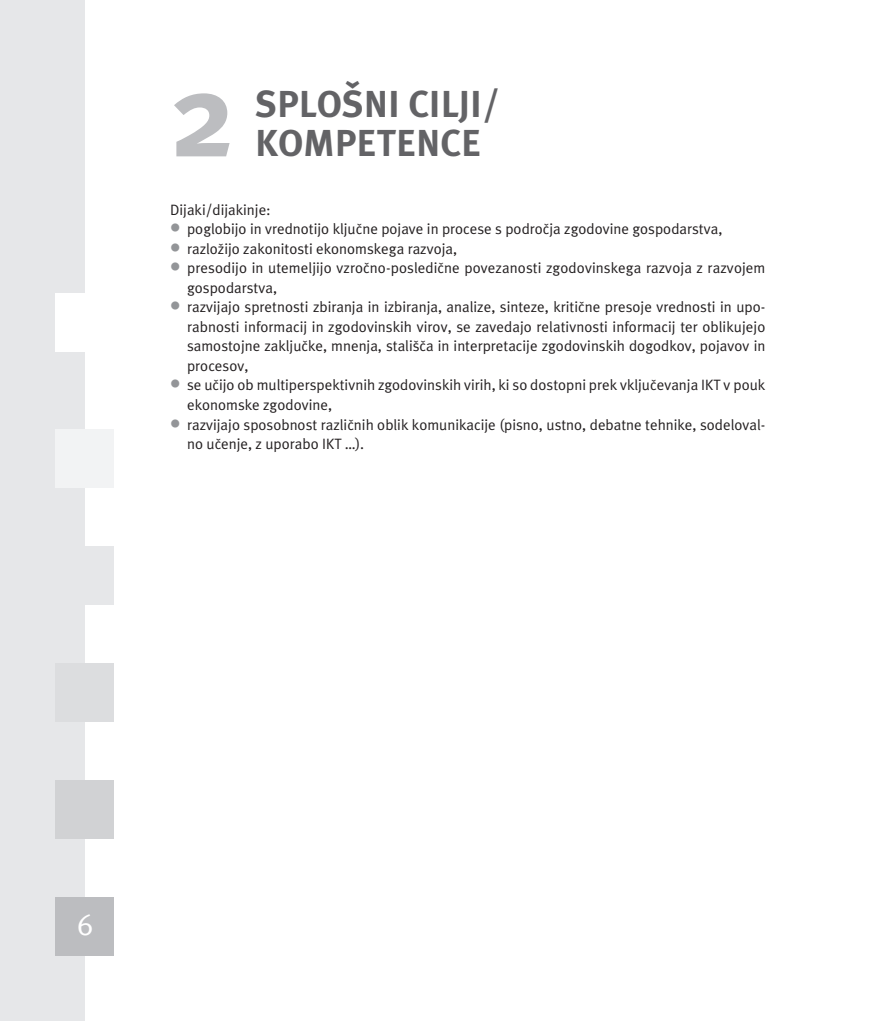
<style>
.page{position:relative;width:893px;height:1021px;background:#fff}
.page>*{position:absolute;margin:0;border:0;box-sizing:border-box;transform-origin:0 0}
.n1{font:119.25px "Meta KT Bold A";color:#bcbdc0}
.n1-2{font:37.5px/39px "Meta KT Bold A";color:#636366}
._01_alineja_1{font:15px/19.5px "Meta KT Normal A";color:#231f20}
.s1{color:#939598}
</style>
<div class="page">
<div style="left:0;top:0;width:85px;height:1020px;background:#e6e7e9"></div>
<div style="left:56px;top:897px;width:58px;height:58px;background:#bcbdc0"></div>
<div style="left:56px;top:780px;width:58px;height:59px;background:#d1d2d4"></div>
<div style="left:56px;top:663px;width:58px;height:59px;background:#dcdddf"></div>
<div style="left:56px;top:546px;width:58px;height:59px;background:#e6e7e9"></div>
<div style="left:56px;top:429px;width:58px;height:59px;background:#f2f3f4"></div>
<div style="left:56px;top:293px;width:58px;height:58px;background:#fff"></div>
<p class="n1" style="left:170px;top:42px;width:66px">2</p>
<p class="n1-2" style="left:255px;top:84px;width:246px">SPLOŠNI CI LJI /<br>KOMPETEN</p>
<p class="n1-2" style="left:441px;top:123px;width:37px">CE</p>
<p class="_01_alineja_1" style="left:170px;top:200px;width:102px">Dijaki/dijakinje:</p>
<p class="_01_alineja_1" style="left:170px;top:219px;width:554px"><span class="s1">•</span> poglobijo in vrednotijo ključne pojave in procese s področja zgodovine gospodarstva,</p>
<p class="_01_alineja_1" style="left:170px;top:239px;width:289px"><span class="s1">•</span> razložijo zakonitosti ekonomskega razvoja,</p>
<p class="_01_alineja_1" style="left:187px;top:258px;width:580px;text-indent:-17px"><span class="s1">•</span> presodijo in utemeljijo vzročno-posledične povezanosti zgodovinskega razvoja z razvojem gospodarstva,</p>
<p class="_01_alineja_1" style="left:187px;top:297px;width:580px;text-align:justify;text-indent:-17px"><span class="s1">•</span> razvijajo spretnosti zbiranja in izbiranja, analize, sinteze, kritične presoje vrednosti in upo&shy;rabnosti informacij in zgodovinskih virov, se zavedajo relativnosti informacij ter oblikujejo samostojne zaključke, mnenja, stališča in interpretacije zgodovinskih dogodkov, pojavov in procesov,</p>
<p class="_01_alineja_1" style="left:187px;top:375px;width:580px;text-indent:-17px"><span class="s1">•</span> se učijo ob multiperspektivnih zgodovinskih virih, ki so dostopni prek vključevanja IKT v pouk ekonomske zgodovine,</p>
<p class="_01_alineja_1" style="left:187px;top:414px;width:580px;text-indent:-17px"><span class="s1">•</span> razvijajo sposobnost različnih oblik komunikacije (pisno, ustno, debatne tehnike, sodeloval&shy;no učenje, z uporabo IKT …).</p>
</div>
